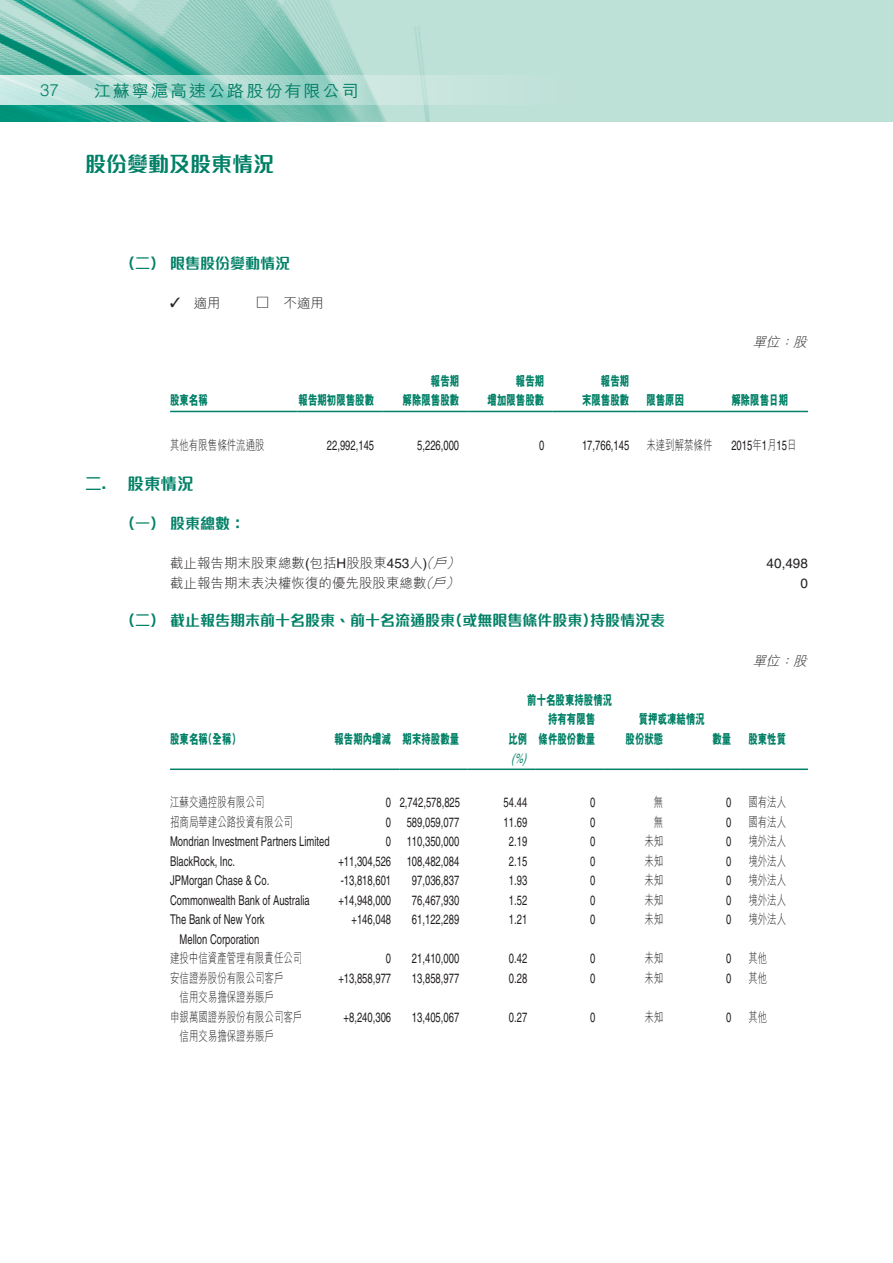
<style>
.page{position:relative;width:893px;height:1263px;background:#fff}
.page>*{position:absolute;margin:0;border:0;box-sizing:border-box;transform-origin:0 0}
.t1{font:700 21px "M Finance HK";color:#008066}
.t2{font:300 16.65px "Helvetica LT Std";color:#008066}
.t3{font:500 16.5px "M Hei HK";letter-spacing:.1em;color:#008066;scale:1.05 1}
.t4{font:700 16.5px "M Finance HK";color:#008066}
.t5{font:700 15px "M Finance HK";color:#008066}
.t6{font:300 15px "M Hei HK";color:#231f20}
.t7{font:13.5px "Helvetica LT Std";color:#231f20;scale:.7 1}
.t8{font:300 13.5px/19.5px "M Hei HK";color:#231f20;scale:.7 1}
.t9{font:800 13.5px/19.5px "M Hei HK";color:#008066;text-align:right;scale:.7 1}
.t10{font:300 13.5px "M Hei HK";color:#231f20}
.t11{font:italic 300 13.5px "M Hei HK";color:#231f20}
.t12{font:13.5px "Helvetica LT Std";color:#231f20}
.t13{font:italic 13.5px "Helvetica LT Std";color:#008066;scale:.7 1}
.s1{font-family:"Helvetica LT Std";font-weight:400}
.s2{font-style:italic}
.s3{font-family:"M Hei HK";font-weight:300}
</style>
<div class="page">
<img style="left:0;top:0;width:893px;height:121px">
<svg style="left:0;top:76px;width:579px;height:29px;background:#b7dfd6"></svg>
<hr style="left:170px;top:411px;width:128px;height:1px;background:#008066">
<hr style="left:298px;top:411px;width:85px;height:1px;background:#008066">
<hr style="left:383px;top:411px;width:85px;height:1px;background:#008066">
<hr style="left:468px;top:411px;width:85px;height:1px;background:#008066">
<hr style="left:553px;top:411px;width:85px;height:1px;background:#008066">
<hr style="left:638px;top:411px;width:85px;height:1px;background:#008066">
<hr style="left:723px;top:411px;width:85px;height:1px;background:#008066">
<hr style="left:170px;top:768px;width:162px;height:2px;background:#008066">
<hr style="left:332px;top:768px;width:68px;height:2px;background:#008066">
<hr style="left:400px;top:768px;width:68px;height:2px;background:#008066">
<hr style="left:468px;top:768px;width:68px;height:2px;background:#008066">
<hr style="left:536px;top:768px;width:68px;height:2px;background:#008066">
<hr style="left:604px;top:768px;width:68px;height:2px;background:#008066">
<hr style="left:672px;top:768px;width:68px;height:2px;background:#008066">
<hr style="left:740px;top:768px;width:68px;height:2px;background:#008066">
<p class="t2" style="left:40px;top:80px;width:20px">37</p>
<p class="t3" style="left:94px;top:79px;width:254px">江蘇寧滬高速公路股份有限公司</p>
<h1 class="t1" style="left:85px;top:153px;width:190px">股份變動及股東情況</h1>
<p class="t4" style="left:85px;top:475px;width:23px">二.</p>
<p class="t5" style="left:120px;top:255px;width:172px">（二）限售股份變動情況</p>
<p class="t10" style="left:284px;top:296px;width:42px">不適用</p>
<p class="t6" style="left:255px;top:294px;width:16px">□</p>
<p class="t10" style="left:194px;top:296px;width:28px">適用</p>
<p class="t9" style="left:170px;top:390px;width:55px">股東名稱</p>
<p class="t8" style="left:170px;top:435px;width:136px">其他有限售條件流通股</p>
<p class="t4" style="left:128px;top:475px;width:68px">股東情況</p>
<p class="t5" style="left:120px;top:515px;width:127px">（一）股東總數：</p>
<p class="t9" style="left:299px;top:390px;width:109px">報告期初限售股數</p>
<p class="t7" style="left:327px;top:437px;width:69px">22,992,145</p>
<p class="t9" style="left:403px;top:371px;width:83px">報告期<br>解除限售股數</p>
<p class="t9" style="left:488px;top:371px;width:83px">報告期<br>增加限售股數</p>
<p class="t9" style="left:601px;top:371px;width:42px">報告期</p>
<p class="t9" style="left:582px;top:390px;width:69px">末限售股數</p>
<p class="t7" style="left:417px;top:437px;width:62px">5,226,000</p>
<p class="t7" style="left:539px;top:437px;width:9px">0</p>
<p class="t7" style="left:582px;top:437px;width:69px">17,766,145</p>
<p class="t10" style="left:170px;top:556px;width:281px">截止報告期末股東總數<span class="s1">(</span>包括<span class="s1">H</span>股股東<span class="s1">453</span>人<span class="s1">(</span> <span class="s2">戶</span></p>
<p class="t11" style="left:446px;top:556px;width:19px">(</p>
<p class="t11" style="left:419px;top:556px;width:19px">（</p>
<p class="t11" style="left:418px;top:576px;width:19px">（</p>
<p class="t11" style="left:445px;top:576px;width:19px">(</p>
<p class="t10" style="left:170px;top:576px;width:280px">截止報告期末表決權恢復的優先股股東總數<span class="s2">戶</span></p>
<p class="t9" style="left:646px;top:390px;width:55px">限售原因</p>
<p class="t8" style="left:646px;top:435px;width:96px">未達到解禁條件</p>
<p class="t5" style="left:120px;top:613px;width:337px">（二）截止報告期末前十名股東、前十名流通股東</p>
<p class="t5" style="left:448px;top:613px;width:151px">（或無限售條件股東）</p>
<p class="t5" style="left:590px;top:613px;width:77px">持股情況表</p>
<p class="t11" style="left:752px;top:335px;width:32px">單位</p>
<p class="t11" style="left:793px;top:335px;width:19px">股</p>
<p class="t11" style="left:779px;top:335px;width:19px">：</p>
<p class="t9" style="left:731px;top:390px;width:83px">解除限售日期</p>
<p class="t7" style="left:731px;top:437px;width:95px">2015<span class="s3">年月</span>1 15<span class="s3">日</span></p>
<p class="t12" style="left:767px;top:555px;width:43px">40,498</p>
<p class="t12" style="left:800px;top:575px;width:9px">0</p>
<p class="t11" style="left:752px;top:654px;width:32px">單位</p>
<p class="t11" style="left:793px;top:654px;width:19px">股</p>
<p class="t11" style="left:779px;top:654px;width:19px">：</p>
<p class="t9" style="left:203px;top:729px;width:55px">（全稱）</p>
<p class="t9" style="left:170px;top:729px;width:56px">股東名稱</p>
<p class="t9" style="left:334px;top:729px;width:83px">報告期內增減</p>
<p class="t9" style="left:403px;top:729px;width:83px">期末持股數量</p>
<p class="t9" style="left:527px;top:690px;width:123px;text-align:center">前十名股東持股情況持有有限售<br>條件股份數量</p>
<p class="t9" style="left:508px;top:729px;width:28px">比例</p>
<p class="t9" style="left:639px;top:709px;width:96px">質押或凍結情況</p>
<p class="t9" style="left:626px;top:729px;width:55px">股份狀態</p>
<p class="t9" style="left:712px;top:729px;width:29px">數量</p>
<p class="t9" style="left:748px;top:729px;width:56px">股東性質</p>
<p class="t13" style="left:511px;top:750px;width:24px">%)</p>
<p class="t13" style="left:523px;top:750px;width:12px">(</p>
<p class="t8" style="left:170px;top:792px;width:136px">江蘇交通控股有限公司</p>
<p class="t7" style="left:386px;top:795px;width:9px">0</p>
<p class="t7" style="left:400px;top:795px;width:88px">2,742,578,825</p>
<p class="t7" style="left:504px;top:795px;width:35px">54.44</p>
<p class="t7" style="left:590px;top:795px;width:9px">0</p>
<p class="t8" style="left:654px;top:792px;width:15px">無</p>
<p class="t7" style="left:726px;top:795px;width:9px">0</p>
<p class="t8" style="left:748px;top:792px;width:56px">國有法人</p>
<p class="t8" style="left:170px;top:812px;width:177px">招商局華建公路投資有限公司</p>
<p class="t7" style="left:386px;top:814px;width:9px">0</p>
<p class="t7" style="left:407px;top:814px;width:77px">589,059,077</p>
<p class="t7" style="left:504px;top:814px;width:35px">11.69</p>
<p class="t7" style="left:590px;top:814px;width:9px">0</p>
<p class="t8" style="left:654px;top:812px;width:15px">無</p>
<p class="t7" style="left:726px;top:814px;width:9px">0</p>
<p class="t8" style="left:748px;top:812px;width:56px">國有法人</p>
<p class="t7" style="left:170px;top:834px;width:230px">Mondrian Investment Partners Limited</p>
<p class="t7" style="left:386px;top:834px;width:9px">0</p>
<p class="t7" style="left:407px;top:834px;width:77px">110,350,000</p>
<p class="t7" style="left:509px;top:834px;width:28px">2.19</p>
<p class="t7" style="left:590px;top:834px;width:9px">0</p>
<p class="t8" style="left:644px;top:831px;width:29px">未知</p>
<p class="t7" style="left:726px;top:834px;width:9px">0</p>
<p class="t8" style="left:748px;top:831px;width:56px">境外法人</p>
<p class="t7" style="left:170px;top:853px;width:95px">BlackRock, Inc.</p>
<p class="t7" style="left:338px;top:853px;width:77px">+11,304,526</p>
<p class="t7" style="left:407px;top:853px;width:77px">108,482,084</p>
<p class="t7" style="left:509px;top:853px;width:28px">2.15</p>
<p class="t7" style="left:590px;top:853px;width:9px">0</p>
<p class="t8" style="left:644px;top:851px;width:29px">未知</p>
<p class="t7" style="left:726px;top:853px;width:9px">0</p>
<p class="t8" style="left:748px;top:851px;width:56px">境外法人</p>
<p class="t7" style="left:170px;top:873px;width:143px">JPMorgan Chase &amp; Co.</p>
<p class="t7" style="left:341px;top:873px;width:74px">-13,818,601</p>
<p class="t7" style="left:412px;top:873px;width:69px">97,036,837</p>
<p class="t7" style="left:509px;top:873px;width:28px">1.93</p>
<p class="t7" style="left:590px;top:873px;width:9px">0</p>
<p class="t8" style="left:644px;top:870px;width:29px">未知</p>
<p class="t7" style="left:726px;top:873px;width:9px">0</p>
<p class="t8" style="left:748px;top:870px;width:56px">境外法人</p>
<p class="t7" style="left:170px;top:892px;width:201px">Commonwealth Bank of Australia</p>
<p class="t7" style="left:170px;top:912px;width:137px">The Bank of New York</p>
<p class="t7" style="left:180px;top:931px;width:116px">Mellon Corporation</p>
<p class="t7" style="left:338px;top:892px;width:77px">+14,948,000</p>
<p class="t7" style="left:352px;top:912px;width:58px">+146,048</p>
<p class="t7" style="left:412px;top:892px;width:69px">76,467,930</p>
<p class="t7" style="left:412px;top:912px;width:69px">61,122,289</p>
<p class="t7" style="left:509px;top:892px;width:28px">1.52</p>
<p class="t7" style="left:509px;top:912px;width:28px">1.21</p>
<p class="t7" style="left:590px;top:892px;width:9px">0</p>
<p class="t7" style="left:590px;top:912px;width:9px">0</p>
<p class="t8" style="left:644px;top:890px;width:29px">未知</p>
<p class="t8" style="left:644px;top:909px;width:29px">未知</p>
<p class="t7" style="left:726px;top:892px;width:9px">0</p>
<p class="t7" style="left:726px;top:912px;width:9px">0</p>
<p class="t8" style="left:748px;top:890px;width:56px">境外法人</p>
<p class="t8" style="left:748px;top:909px;width:56px">境外法人</p>
<p class="t8" style="left:170px;top:948px;width:190px">建投中信資產管理有限責任公司</p>
<p class="t8" style="left:170px;top:968px;width:164px">安信證券股份有限公司客戶</p>
<p class="t8" style="left:180px;top:987px;width:136px">信用交易擔保證券賬戶</p>
<p class="t7" style="left:386px;top:951px;width:9px">0</p>
<p class="t7" style="left:338px;top:970px;width:77px">+13,858,977</p>
<p class="t7" style="left:412px;top:951px;width:69px">21,410,000</p>
<p class="t7" style="left:412px;top:970px;width:69px">13,858,977</p>
<p class="t7" style="left:509px;top:951px;width:28px">0.42</p>
<p class="t7" style="left:509px;top:970px;width:28px">0.28</p>
<p class="t7" style="left:590px;top:951px;width:9px">0</p>
<p class="t7" style="left:590px;top:970px;width:9px">0</p>
<p class="t8" style="left:644px;top:948px;width:29px">未知</p>
<p class="t8" style="left:644px;top:968px;width:29px">未知</p>
<p class="t7" style="left:726px;top:951px;width:9px">0</p>
<p class="t7" style="left:726px;top:970px;width:9px">0</p>
<p class="t8" style="left:748px;top:948px;width:28px">其他</p>
<p class="t8" style="left:748px;top:968px;width:28px">其他</p>
<p class="t8" style="left:180px;top:1007px;width:177px;text-indent:-9px">申銀萬國證券股份有限公司客戶信用交易擔保證券賬戶</p>
<p class="t8" style="left:748px;top:1007px;width:28px">其他</p>
<p class="t8" style="left:644px;top:1007px;width:29px">未知</p>
<p class="t7" style="left:344px;top:1009px;width:69px">+8,240,306</p>
<p class="t7" style="left:412px;top:1009px;width:69px">13,405,067</p>
<p class="t7" style="left:509px;top:1009px;width:28px">0.27</p>
<p class="t7" style="left:590px;top:1009px;width:9px">0</p>
<p class="t7" style="left:726px;top:1009px;width:9px">0</p>
</div>
